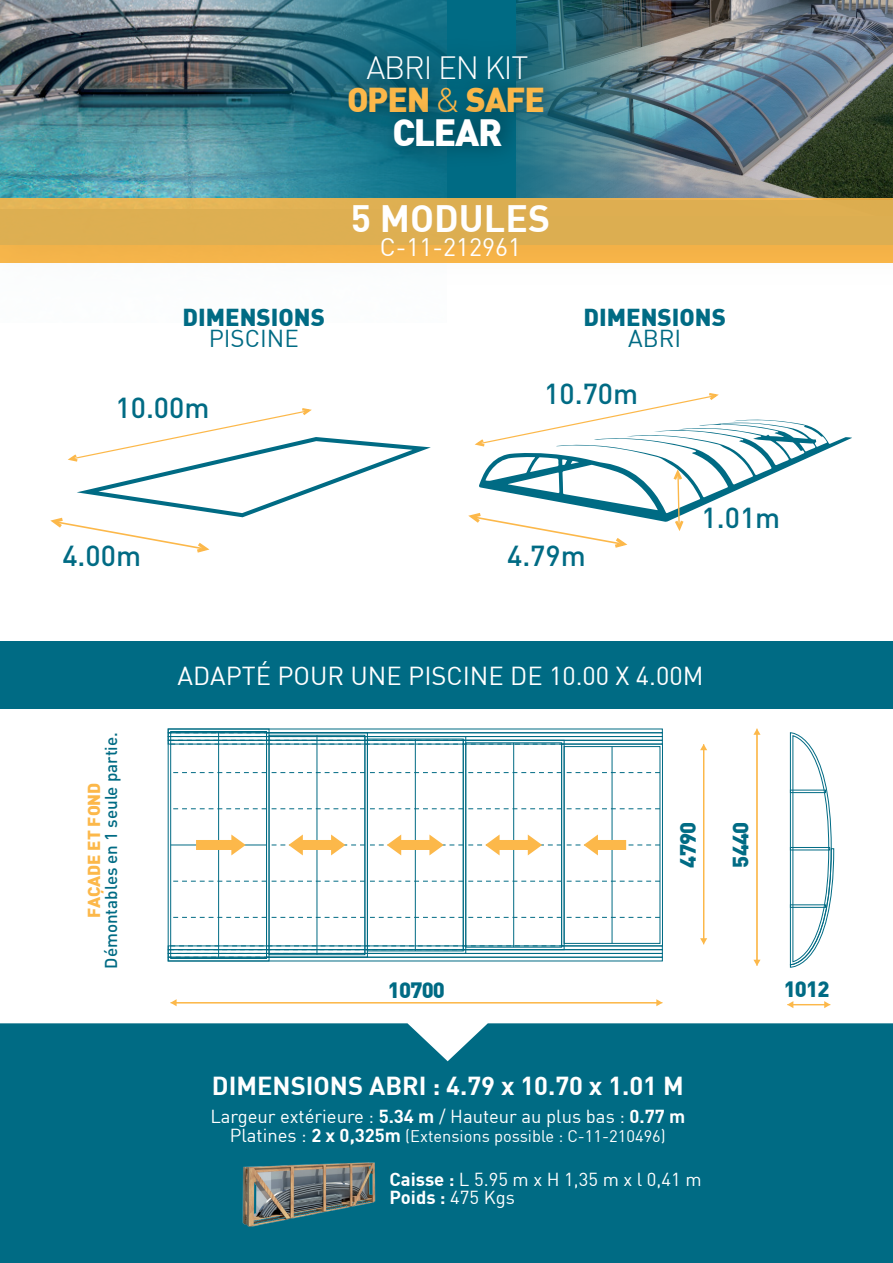
<style>
.page{position:relative;width:893px;height:1263px;background:#fff}
.page>*{position:absolute;margin:0;border:0;box-sizing:border-box;transform-origin:0 0}
.t1{font:700 37.35px "DIN";color:#fff}
.t2{font:900 37.2px "DIN";letter-spacing:-.035em;color:#fff}
.t3{font:900 33.75px "DIN";letter-spacing:-.035em;color:#fcb84a}
.t4{font:300 31.5px "DIN";letter-spacing:-.035em;color:#fff}
.t5{font:500 28.5px "DIN Pro";color:#006b84}
.t6{font:25.5px "DIN";color:#fff}
.t7{font:700 25.5px "DIN";color:#fff}
.t8{font:24.9px "DIN";color:#fff}
.t9{font:900 24px "DIN";color:#006b84}
.t10{font:24px "DIN";color:#006b84}
.t11{font:900 21.75px "DIN";letter-spacing:-.035em;color:#006b84}
.t12{font:18.45px/18.5px "DIN";color:#fff}
.t13{font:500 16.95px "DIN Pro";color:#006b84}
.t14{font:900 16.95px "DIN";color:#fcb84a}
.t15{font:16.5px "DIN";color:#fff}
.s1{font-weight:300}
.s2{font-weight:700}
.s3{font-size:18.45px}
.s4{font-weight:700;font-size:18.45px}
</style>
<div class="page">
<div style="left:447px;top:244px;width:446px;height:19px;background:#f5b348"></div>
<svg style="left:447px;top:0;width:446px;height:244px;background:#b9a358"></svg>
<img style="left:0;top:0;width:447px;height:263px">
<img style="left:517px;top:0;width:376px;height:215px">
<img style="left:323px;top:53px;width:257px;height:97px">
<img style="left:342px;top:22px;width:221px;height:94px">
<img style="left:368px;top:84px;width:169px;height:99px">
<div style="left:0;top:1023px;width:893px;height:240px;background:#006b84"></div>
<div style="left:0;top:641px;width:893px;height:67px;background:#006b84"></div>
<svg style="left:468px;top:393px;width:384px;height:155px"></svg>
<img style="left:200px;top:1121px;width:222px;height:130px">
<svg style="left:50px;top:408px;width:381px;height:145px"></svg>
<hr style="left:703px;top:749px;width:1px;height:190px;background:#fcb84a">
<svg style="left:700px;top:938px;width:7px;height:6px"></svg>
<svg style="left:700px;top:744px;width:7px;height:6px"></svg>
<hr style="left:756px;top:734px;width:2px;height:227px;background:#fcb84a">
<svg style="left:753px;top:960px;width:7px;height:6px"></svg>
<svg style="left:753px;top:729px;width:7px;height:6px"></svg>
<svg style="left:790px;top:732px;width:44px;height:235px"></svg>
<div style="left:168px;top:736px;width:495px;height:4px;border:1px solid #006b84"></div>
<div style="left:168px;top:740px;width:495px;height:4px;border:1px solid #006b84"></div>
<div style="left:168px;top:946px;width:495px;height:4px;border:1px solid #006b84"></div>
<div style="left:168px;top:953px;width:495px;height:4px;border:1px solid #006b84"></div>
<hr style="left:218px;top:731px;width:1px;height:227px;background:#006b84">
<svg style="left:168px;top:732px;width:492px;height:226px"></svg>
<hr style="left:176px;top:1002px;width:481px;height:1px;background:#fcb84a">
<svg style="left:170px;top:999px;width:7px;height:7px"></svg>
<svg style="left:656px;top:999px;width:6px;height:7px"></svg>
<hr style="left:792px;top:1004px;width:33px;height:1px;background:#fcb84a">
<svg style="left:787px;top:1001px;width:6px;height:7px"></svg>
<svg style="left:824px;top:1001px;width:6px;height:7px"></svg>
<h3 class="t4" style="left:366px;top:48px;width:163px">ABRI EN KIT</h3>
<h3 class="t3" style="left:347px;top:77px;width:199px">OPEN <span class="s1">&amp;</span> SAFE</h3>
<h2 class="t2" style="left:393px;top:107px;width:111px">CLEAR</h2>
<h3 class="t9" style="left:183px;top:301px;width:144px">DIMENSIONS</h3>
<h3 class="t10" style="left:209px;top:323px;width:92px">PISCINE</h3>
<h3 class="t5" style="left:116px;top:389px;width:95px">10.00m</h3>
<h1 class="t1" style="left:351px;top:194px;width:201px">5 MODULES</h1>
<h3 class="t8" style="left:380px;top:232px;width:143px">C-11-212961</h3>
<h3 class="t9" style="left:584px;top:301px;width:144px">DIMENSIONS</h3>
<h3 class="t10" style="left:628px;top:323px;width:55px">ABRI</h3>
<h3 class="t5" style="left:544px;top:374px;width:95px">10.70m</h3>
<h3 class="t5" style="left:62px;top:537px;width:80px">4.00m</h3>
<h3 class="t5" style="left:507px;top:537px;width:80px">4.79m</h3>
<h3 class="t5" style="left:702px;top:498px;width:80px">1.01m</h3>
<p class="t13" style="left:99px;top:969px;width:238px;rotate:-90deg">Démontables en 1 seule partie.</p>
<p class="t14" style="left:83px;top:918px;width:137px;rotate:-90deg">FAÇADE ET FOND</p>
<h3 class="t6" style="left:178px;top:660px;width:527px">ADAPTÉ POUR UNE PISCINE DE 10.00 X 4.00M</h3>
<p class="t11" style="left:673px;top:868px;width:47px;rotate:-90deg">4790</p>
<p class="t11" style="left:726px;top:868px;width:47px;rotate:-90deg">5440</p>
<p class="t11" style="left:388px;top:975px;width:59px">10700</p>
<p class="t11" style="left:784px;top:974px;width:47px">1012</p>
<h3 class="t7" style="left:212px;top:1069px;width:473px">DIMENSIONS ABRI : 4.79 x 10.70 x 1.01 M</h3>
<p class="t12" style="left:210px;top:1107px;width:476px">Largeur extérieure : <span class="s2">5.34 m</span> / Hauteur au plus bas : <span class="s2">0.77 m</span></p>
<p class="t15" style="left:230px;top:1125px;width:438px"><span class="s3">Platines :</span> <span class="s4">2 x 0,325m</span> (Extensions possible : C-11-210496)</p>
<p class="t12" style="left:390px;top:1169px;width:313px"><span class="s2">Caisse :</span> L 5.95 m x H 1,35 m x l 0,41 m<br><span class="s2">Poids :</span> 475 Kgs</p>
</div>
